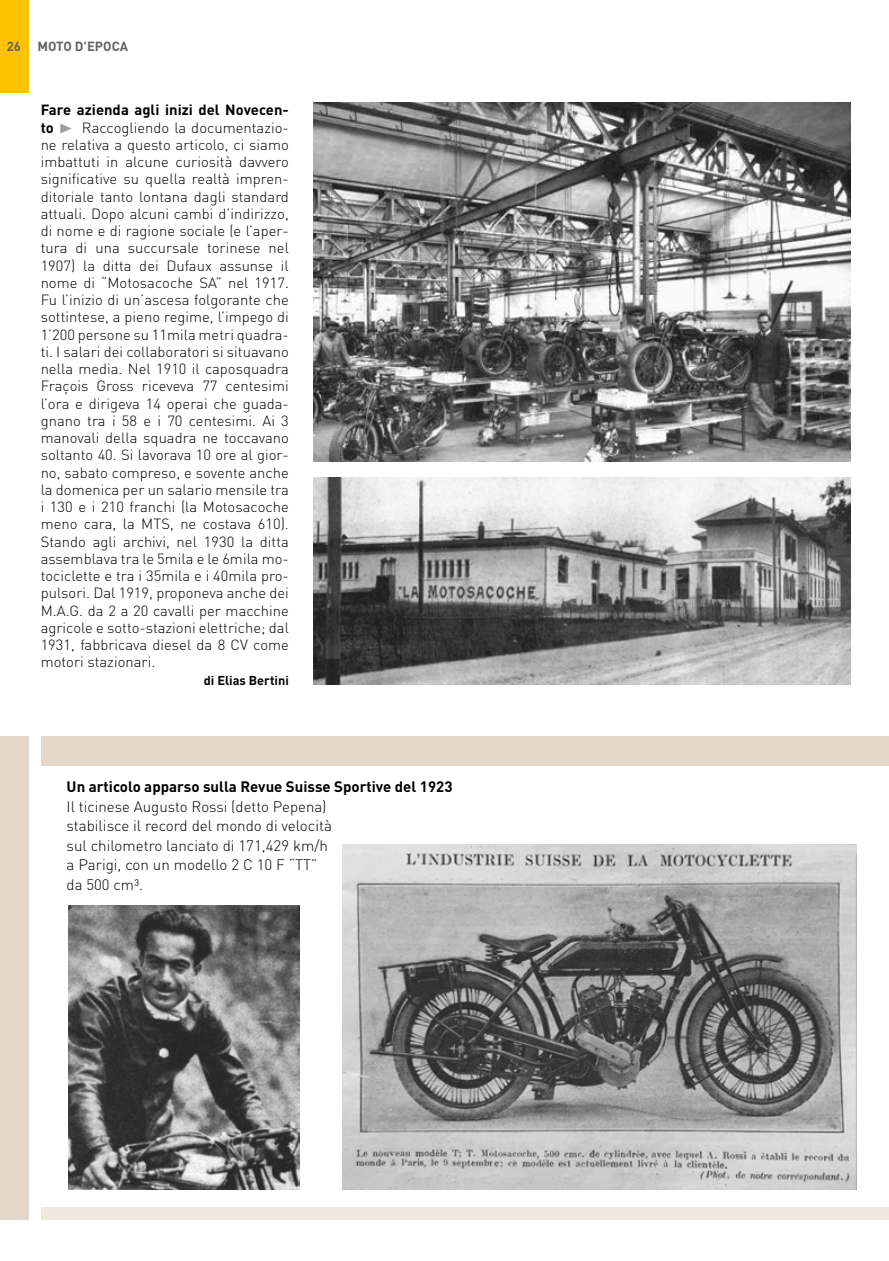
<style>
.page{position:relative;width:889px;height:1261px;background:#fff}
.page>*{position:absolute;margin:0;border:0;box-sizing:border-box;transform-origin:0 0}
.t1{font:300 15px/19.5px "DIN";color:#000}
.t2{font:700 15px "DIN";color:#000}
.t3{font:300 14.7px/17.2px "DIN";letter-spacing:.005em;color:#000;text-align:justify}
.t4{font:700 13.2px "DIN";color:#646363}
.t5{font:700 12.75px "DIN";color:#000}
.s1{font-weight:700}
.s2{font-family:"Zeal";font-weight:400;color:#9d9d9c}
</style>
<div class="page">
<div style="left:42px;top:736px;width:846px;height:30px;background:#e5d8cb"></div>
<div style="left:42px;top:1207px;width:846px;height:12px;background:#f0e7df"></div>
<div style="left:0;top:0;width:29px;height:93px;background:#fdc300"></div>
<img style="left:69px;top:906px;width:230px;height:283px">
<img style="left:342px;top:844px;width:514px;height:345px">
<img style="left:314px;top:102px;width:535px;height:360px">
<img style="left:314px;top:478px;width:535px;height:207px">
<div style="left:0;top:736px;width:29px;height:483px;background:#e5d8cb"></div>
<p class="t4" style="left:7px;top:38px;width:123px">26 MOTO D'EPOCA</p>
<p class="t3" style="left:41px;top:101px;width:250px"><span class="s1">Fare azienda agli inizi del Novecen&shy;to</span> <span class="s2">®</span> Raccogliendo la documentazio&shy;ne relativa a questo articolo, ci siamo imbattuti in alcune curiosità davvero significative su quella realtà impren&shy;ditoriale tanto lontana dagli standard attuali. Dopo alcuni cambi d’indirizzo, di nome e di ragione sociale (e l’aper&shy;tura di una succursale torinese nel 1907) la ditta dei Dufaux assunse il nome di “Motosacoche SA” nel 1917.<br>Fu l’inizio di un’ascesa folgorante che sottintese, a pieno regime, l’impego di 1’200 persone su 11mila metri quadra&shy;ti. I salari dei collaboratori si situavano nella media. Nel 1910 il caposquadra Fraçois Gross riceveva 77 centesimi l’ora e dirigeva 14 operai che guada&shy;gnano tra i 58 e i 70 centesimi. Ai 3 manovali della squadra ne toccavano soltanto 40. Si lavorava 10 ore al gior&shy;no, sabato compreso, e sovente anche la domenica per un salario mensile tra i 130 e i 210 franchi (la Motosacoche meno cara, la MTS, ne costava 610).<br>Stando agli archivi, nel 1930 la ditta assemblava tra le 5mila e le 6mila mo&shy;tociclette e tra i 35mila e i 40mila pro&shy;pulsori. Dal 1919, proponeva anche dei M.A.G. da 2 a 20 cavalli per macchine agricole e sotto-stazioni elettriche; dal 1931, fabbricava diesel da 8 CV come motori stazionari.</p>
<p class="t5" style="left:204px;top:672px;width:87px">di Elias Bertini</p>
<p class="t2" style="left:67px;top:777px;width:387px">Un articolo apparso sulla Revue Suisse Sportive del 1923</p>
<p class="t1" style="left:67px;top:797px;width:267px">Il ticinese Augusto Rossi (detto Pepena) stabilisce il record del mondo di velocità sul chilometro lanciato di 171,429 km/h a Parigi, con un modello 2 C 10 F “TT” da 500 cm³.</p>
</div>
